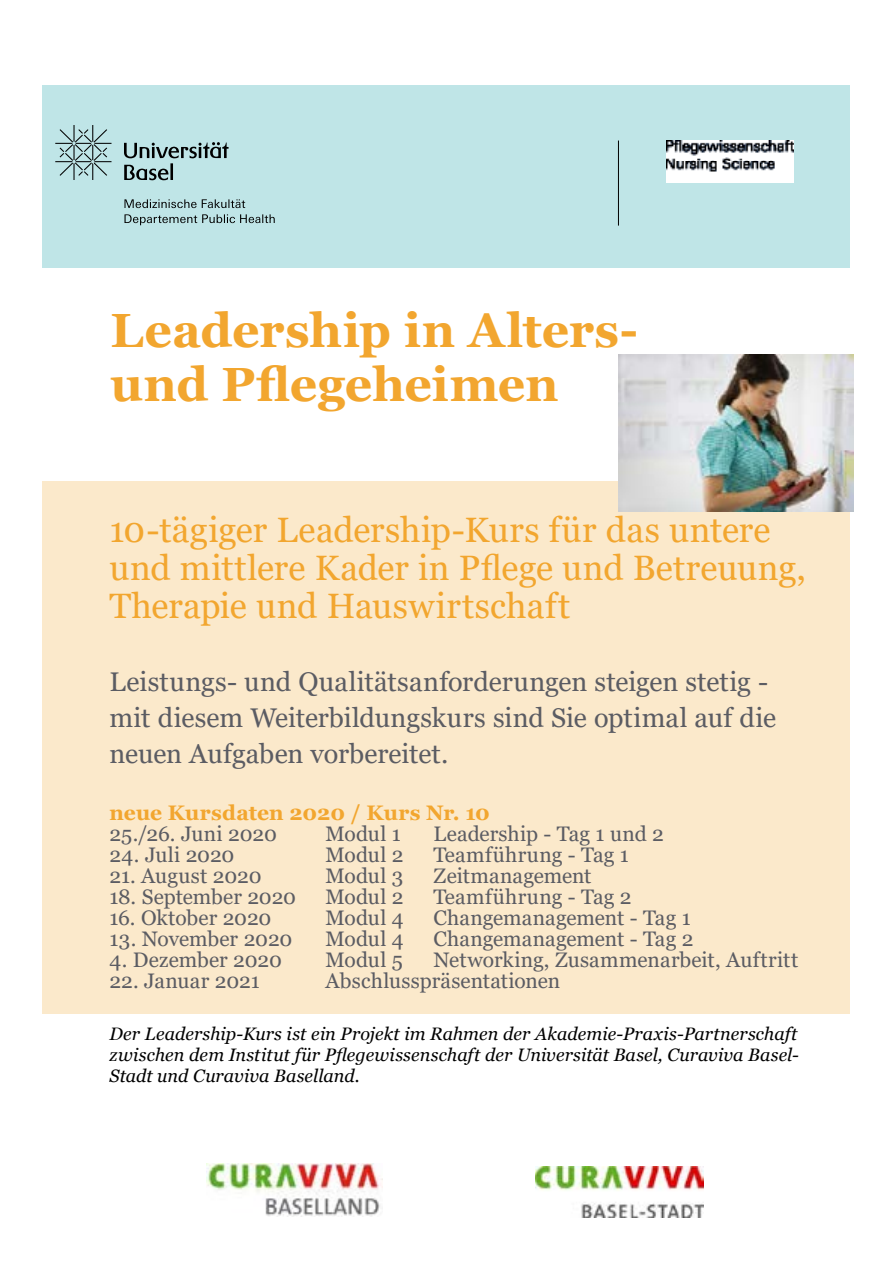
<style>
.page{position:relative;width:893px;height:1263px;background:#fff}
.page>*{position:absolute;margin:0;border:0;box-sizing:border-box;transform-origin:0 0}
.t1{font:700 48px/54px "Georgia";color:#f2a62f}
.t2{font:35.25px/37.8px "Georgia";letter-spacing:.005em;color:#f2a62f}
.t3{font:27px/36px "Georgia";letter-spacing:-.005em;color:#5b5c63}
.t4{font:21px "Georgia";color:#5b5c63}
.t5{font:700 21px "Georgia";letter-spacing:.005em;color:#f2a62f}
.t6{font:italic 18px/21px "Georgia";color:#000;text-align:justify}
</style>
<div class="page">
<div style="left:43px;top:85px;width:807px;height:183px;background:#bfe5e7"></div>
<hr style="left:618px;top:141px;width:1px;height:85px;background:#000">
<img style="left:666px;top:141px;width:128px;height:42px">
<div style="left:43px;top:481px;width:807px;height:533px;background:#fbe9cb"></div>
<svg style="left:124px;top:199px;width:121px;height:9px"></svg>
<svg style="left:124px;top:214px;width:151px;height:11px"></svg>
<svg style="left:124px;top:142px;width:105px;height:38px"></svg>
<svg style="left:55px;top:125px;width:56px;height:55px"></svg>
<img style="left:618px;top:354px;width:235px;height:157px">
<img style="left:206px;top:1164px;width:177px;height:52px">
<img style="left:536px;top:1166px;width:167px;height:52px">
<h1 class="t1" style="left:111px;top:303px;width:529px">Leadership in Alters&shy;und Pflegeheimen</h1>
<h2 class="t2" style="left:109px;top:512px;width:698px">10-tägiger Leadership-Kurs für das untere und mittlere Kader in Pflege und Betreuung,<br>Therapie und Hauswirtschaft</h2>
<p class="t3" style="left:109px;top:665px;width:668px">Leistungs- und Qualitätsanforderungen steigen stetig - mit diesem Weiterbildungskurs sind Sie optimal auf die neuen Aufgaben vorbereitet.</p>
<p class="t5" style="left:109px;top:799px;width:382px">neue Kursdaten 2020 / Kurs Nr. 10</p>
<p class="t4" style="left:109px;top:821px;width:169px">25./26. Juni 2020</p>
<p class="t4" style="left:325px;top:821px;width:77px">Modul 1</p>
<p class="t4" style="left:433px;top:821px;width:232px">Leadership - Tag 1 und 2</p>
<p class="t4" style="left:109px;top:842px;width:126px">24. Juli 2020</p>
<p class="t4" style="left:325px;top:842px;width:80px">Modul 2</p>
<p class="t4" style="left:433px;top:842px;width:197px">Teamführung - Tag 1</p>
<p class="t4" style="left:109px;top:863px;width:154px">21. August 2020</p>
<p class="t4" style="left:325px;top:863px;width:79px">Modul 3</p>
<p class="t4" style="left:433px;top:863px;width:160px">Zeitmanagement</p>
<p class="t4" style="left:109px;top:884px;width:188px">18. September 2020</p>
<p class="t4" style="left:325px;top:884px;width:80px">Modul 2</p>
<p class="t4" style="left:433px;top:884px;width:200px">Teamführung - Tag 2</p>
<p class="t4" style="left:109px;top:905px;width:163px">16. Oktober 2020</p>
<p class="t4" style="left:325px;top:905px;width:80px">Modul 4</p>
<p class="t4" style="left:433px;top:905px;width:259px">Changemanagement - Tag 1</p>
<p class="t4" style="left:109px;top:926px;width:184px">13. November 2020</p>
<p class="t4" style="left:325px;top:926px;width:80px">Modul 4</p>
<p class="t4" style="left:433px;top:926px;width:262px">Changemanagement - Tag 2</p>
<p class="t4" style="left:109px;top:947px;width:174px">4. Dezember 2020</p>
<p class="t4" style="left:325px;top:947px;width:79px">Modul 5</p>
<p class="t4" style="left:433px;top:947px;width:366px">Networking, Zusammenarbeit, Auftritt</p>
<p class="t4" style="left:109px;top:968px;width:152px">22. Januar 2021</p>
<p class="t4" style="left:325px;top:968px;width:236px">Abschlusspräsentationen</p>
<p class="t6" style="left:109px;top:1023px;width:691px">Der Leadership-Kurs ist ein Projekt im Rahmen der Akademie-Praxis-Partnerschaft zwischen dem Institut für Pflegewissenschaft der Universität Basel, Curaviva Basel-Stadt und Curaviva Baselland.</p>
</div>
